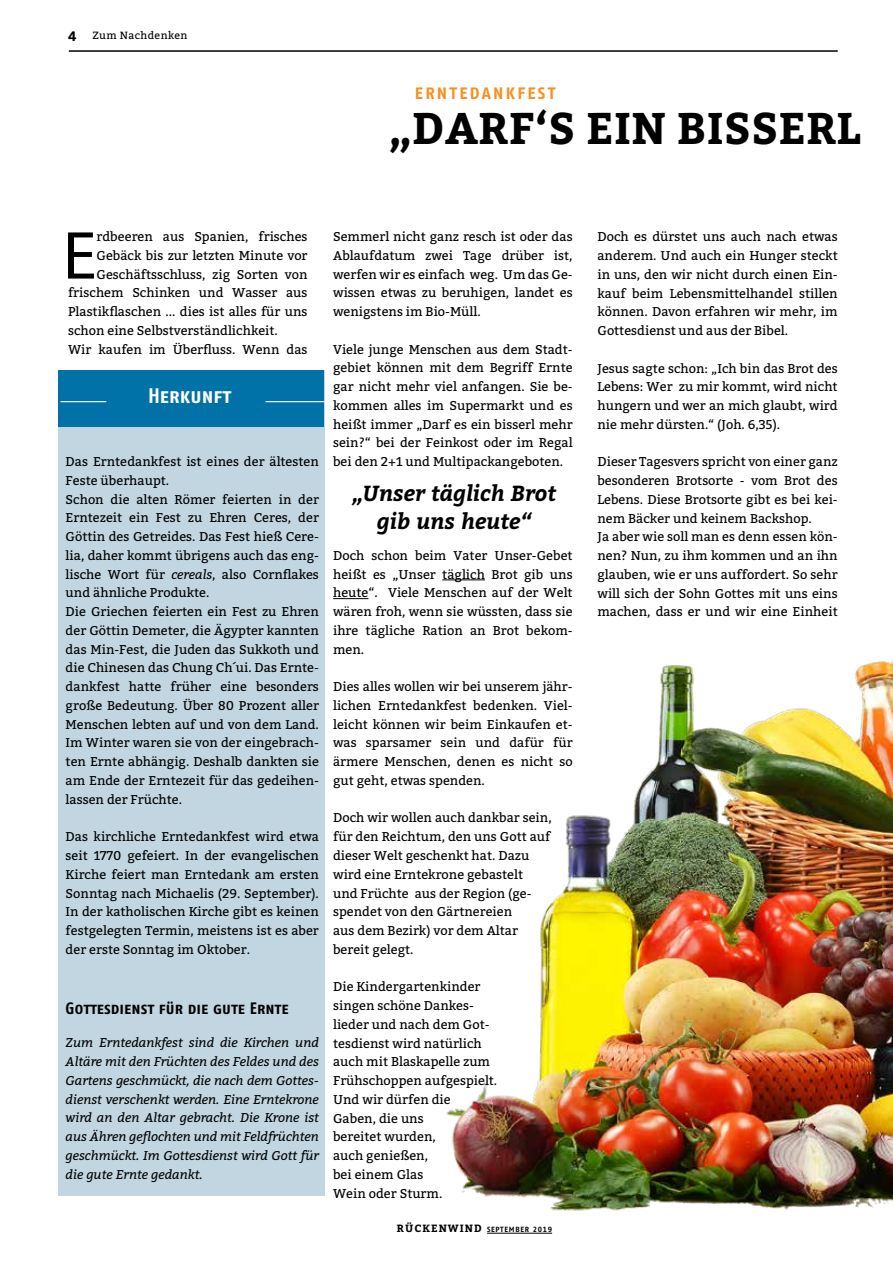
<style>
.page{position:relative;width:893px;height:1263px;background:#fff}
.page>*{position:absolute;margin:0;border:0;box-sizing:border-box;transform-origin:0 0}
.t1{font:68.4px "Myriad Pro";color:#000}
.t2{font:700 44.25px "Bitter";letter-spacing:.01em;color:#000}
.t3{font:italic 700 21.75px/27.8px "Bitter";color:#000;text-align:center}
.t4{font:21px "Fago Co Bold Caps";color:#fff}
.t5{font:16.5px "Fago Co Bold Caps";color:#000}
.t6{font:16.5px "Fago No Bold TF";letter-spacing:.135em;color:#f7901e}
.t7{font:700 13.5px "Bitter";color:#000}
.t8{font:12.75px/18.8px "Bitter";color:#000;text-align:justify}
.t9{font:italic 12.75px/18.8px "Bitter";color:#000;text-align:justify}
.t10{font:10.5px "Bitter";letter-spacing:.035em;color:#000}
.t11{font:7.5px "Fago No Bold TF";letter-spacing:.09em;color:#000}
.s1{font-style:italic}
.s2{font-family:"Bitter";font-weight:700;font-size:10.5px}
</style>
<div class="page">
<hr style="left:487px;top:1233px;width:65px;height:1px;background:#000">
<hr style="left:69px;top:51px;width:769px;height:1px;background:#000">
<div style="left:58px;top:370px;width:267px;height:825px;background:#c1d6e1"></div>
<div style="left:58px;top:370px;width:266px;height:56px;background:#0072a7"></div>
<hr style="left:265px;top:401px;width:60px;height:1px;background:#fff">
<hr style="left:61px;top:401px;width:45px;height:1px;background:#fff">
<img style="left:446px;top:660px;width:447px;height:551px">
<hr style="left:442px;top:579px;width:43px;height:1px;background:#000">
<hr style="left:333px;top:598px;width:35px;height:1px;background:#000">
<p class="t7" style="left:68px;top:26px;width:10px">4</p>
<p class="t10" style="left:92px;top:27px;width:97px">Zum Nachdenken</p>
<p class="t6" style="left:415px;top:83px;width:142px">ERNTEDANKFEST</p>
<h2 class="t2" style="left:388px;top:94px;width:474px">„DARF‘S EIN BISSERL</h2>
<h1 class="t1" style="left:63px;top:213px;width:35px">E</h1>
<p class="t8" style="left:96px;top:227px;width:213px">rdbeeren aus Spanien, frisches</p>
<p class="t8" style="left:96px;top:246px;width:213px">Gebäck bis zur letzten Minute vor</p>
<p class="t8" style="left:96px;top:264px;width:213px">Geschäftsschluss, zig Sorten von</p>
<p class="t8" style="left:68px;top:283px;width:241px">frischem Schinken und Wasser aus</p>
<p class="t8" style="left:68px;top:302px;width:241px">Plastikflaschen ... dies ist alles für uns</p>
<p class="t8" style="left:68px;top:321px;width:211px">schon eine Selbstverständlichkeit.</p>
<p class="t8" style="left:68px;top:339px;width:241px">Wir kaufen im Überfluss. Wenn das</p>
<h3 class="t4" style="left:148px;top:383px;width:84px">Herkunft</h3>
<p class="t8" style="left:66px;top:452px;width:255px;text-align:left">Das Erntedankfest ist eines der ältesten Feste überhaupt.<br>Schon die alten Römer feierten in der Erntezeit ein Fest zu Ehren Ceres, der Göttin des Getreides. Das Fest hieß Cere&shy;lia, daher kommt übrigens auch das eng&shy;lische Wort für <span class="s1">cereals</span>, also Cornflakes und ähnliche Produkte.<br>Die Griechen feierten ein Fest zu Ehren der Göttin Demeter, die Ägypter kannten das Min-Fest, die Juden das Sukkoth und die Chinesen das Chung Ch´ui. Das Ernte&shy;dankfest hatte früher eine besonders große Bedeutung. Über 80 Prozent aller Menschen lebten auf und von dem Land.<br>Im Winter waren sie von der eingebrach&shy;ten Ernte abhängig. Deshalb dankten sie am Ende der Erntezeit für das gedeihen&shy;lassen der Früchte.</p>
<p class="t8" style="left:66px;top:827px;width:255px">Das kirchliche Erntedankfest wird etwa seit 1770 gefeiert. In der evangelischen Kirche feiert man Erntedank am ersten Sonntag nach Michaelis (29. September).<br>In der katholischen Kirche gibt es keinen festgelegten Termin, meistens ist es aber der erste Sonntag im Oktober.</p>
<p class="t5" style="left:66px;top:998px;width:225px">Gottesdienst für die gute Ernte</p>
<p class="t9" style="left:66px;top:1033px;width:255px">Zum Erntedankfest sind die Kirchen und Altäre mit den Früchten des Feldes und des Gartens geschmückt, die nach dem Gottes&shy;dienst verschenkt werden. Eine Erntekrone wird an den Altar gebracht. Die Krone ist aus Ähren geflochten und mit Feldfrüchten geschmückt. Im Gottesdienst wird Gott für die gute Ernte gedankt.</p>
<p class="t8" style="left:333px;top:227px;width:241px">Semmerl nicht ganz resch ist oder das Ablaufdatum zwei Tage drüber ist, werfen wir es einfach weg. Um das Ge&shy;wissen etwas zu beruhigen, landet es wenigstens im Bio-Müll.</p>
<p class="t8" style="left:333px;top:339px;width:241px">Viele junge Menschen aus dem Stadt&shy;gebiet können mit dem Begriff Ernte gar nicht mehr viel anfangen. Sie be&shy;kommen alles im Supermarkt und es heißt immer „Darf es ein bisserl mehr sein?“ bei der Feinkost oder im Regal bei den 2+1 und Multipackangeboten.</p>
<h3 class="t3" style="left:353px;top:479px;width:205px">„Unser täglich Brot gib uns heute“</h3>
<p class="t8" style="left:333px;top:546px;width:241px">Doch schon beim Vater Unser-Gebet heißt es „Unser täglich Brot gib uns heute“. Viele Menschen auf der Welt wären froh, wenn sie wüssten, dass sie ihre tägliche Ration an Brot bekom&shy;men.</p>
<p class="t8" style="left:333px;top:677px;width:241px">Dies alles wollen wir bei unserem jähr&shy;lichen Erntedankfest bedenken. Viel&shy;leicht können wir beim Einkaufen et&shy;was sparsamer sein und dafür für ärmere Menschen, denen es nicht so gut geht, etwas spenden.</p>
<p class="t8" style="left:333px;top:808px;width:220px;text-align:left">Doch wir wollen auch dankbar sein, für den Reichtum, den uns Gott auf dieser Welt geschenkt hat. Dazu wird eine Erntekrone gebastelt<br>und Früchte aus der Region (ge&shy;spendet von den Gärtnereien<br>aus dem Bezirk) vor dem Altar bereit gelegt.</p>
<p class="t8" style="left:333px;top:977px;width:166px;text-align:left">Die Kindergartenkinder singen schöne Dankes&shy;lieder und nach dem Got&shy;tesdienst wird natürlich auch mit Blaskapelle zum<br>Frühschoppen aufgespielt.<br>Und wir dürfen die<br>Gaben, die uns<br>bereitet wurden,<br>auch genießen,<br>bei einem Glas<br>Wein oder Sturm.</p>
<p class="t11" style="left:397px;top:1225px;width:157px"><span class="s2">RÜCKENWIND</span> SEPTEMBER 2019</p>
<p class="t8" style="left:597px;top:227px;width:242px">Doch es dürstet uns auch nach etwas anderem. Und auch ein Hunger steckt in uns, den wir nicht durch einen Ein&shy;kauf beim Lebensmittelhandel stillen können. Davon erfahren wir mehr, im Gottesdienst und aus der Bibel.</p>
<p class="t8" style="left:597px;top:358px;width:242px">Jesus sagte schon: „Ich bin das Brot des Lebens: Wer zu mir kommt, wird nicht hungern und wer an mich glaubt, wird nie mehr dürsten.“ (Joh. 6,35).</p>
<p class="t8" style="left:597px;top:452px;width:242px;text-align:left">Dieser Tagesvers spricht von einer ganz besonderen Brotsorte - vom Brot des Lebens. Diese Brotsorte gibt es bei kei&shy;nem Bäcker und keinem Backshop.<br>Ja aber wie soll man es denn essen kön&shy;nen? Nun, zu ihm kommen und an ihn glauben, wie er uns auffordert. So sehr will sich der Sohn Gottes mit uns eins machen, dass er und wir eine Einheit</p>
</div>
